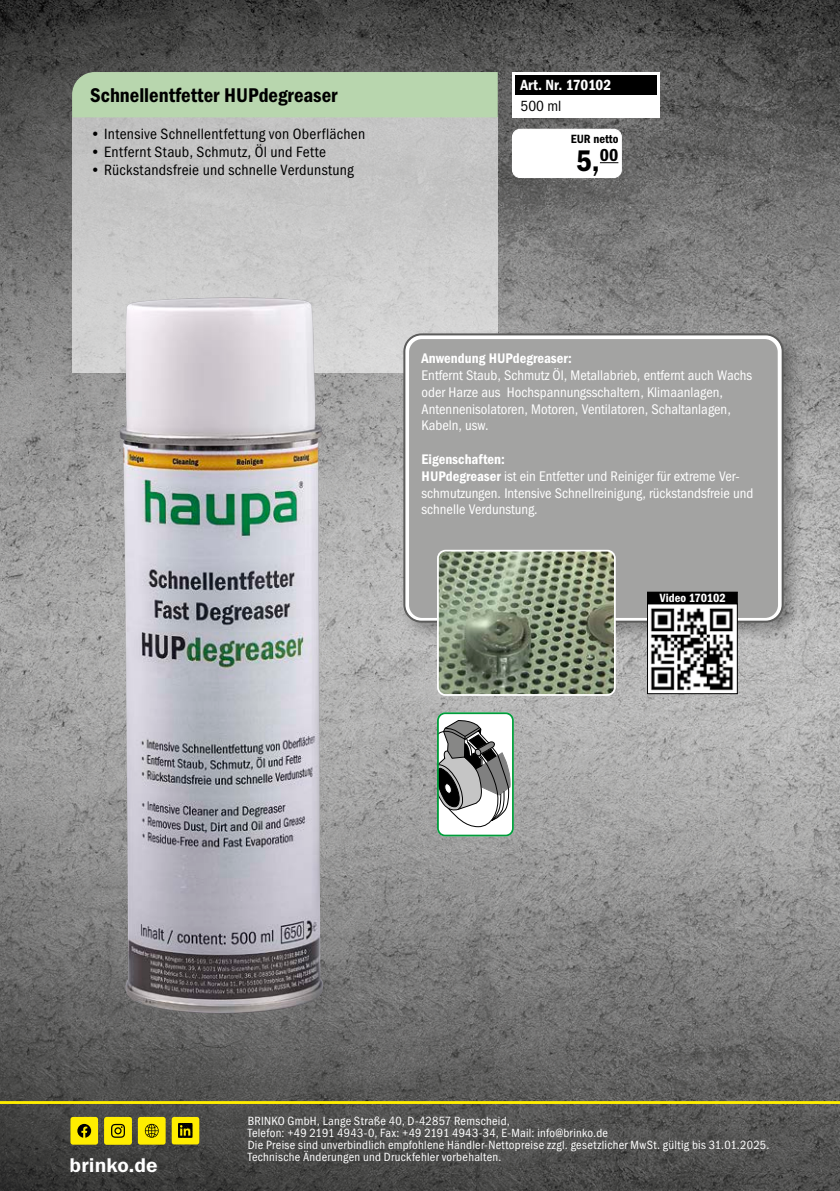
<style>
.page{position:relative;width:840px;height:1191px;background:#fff}
.page>*{position:absolute;margin:0;border:0;box-sizing:border-box;transform-origin:0 0}
.t1{font:30px "Franklin Gothic Demi Cond ITC";color:#000}
.t2{font:20px "Franklin Gothic Demi Cond ITC";color:#000}
.t3{font:20px "Franklin Gothic Demi ITC";letter-spacing:.005em;color:#fff}
.t4{font:15px "Franklin Gothic Book Cond ITC";letter-spacing:.02em;color:#000}
.t5{font:14.8px "Franklin Gothic Demi Cond ITC";color:#fff}
.t6{font:14.8px "Franklin Gothic Book Cond ITC";color:#000}
.t7{font:14px/16.8px "Franklin Gothic Book Cond ITC";color:#fff}
.t8{font:14px "Franklin Gothic Demi Cond ITC";color:#fff}
.t9{font:12px/12px "Franklin Gothic Book Cond ITC";letter-spacing:.025em;color:#fff}
.t10{font:12px "Franklin Gothic Demi Cond ITC";color:#fff}
.t11{font:12px "Franklin Gothic Demi Cond ITC";color:#000}
.s1{font-family:"Franklin Gothic Demi Cond ITC"}
</style>
<div class="page">
<img style="left:0;top:0;width:839px;height:1101px">
<svg style="left:0;top:1101px;width:839px;height:90px;background:#505046"></svg>
<div style="left:138px;top:1117px;width:27px;height:27px;background:#ffed00;border-radius:3px"></div>
<svg style="left:144px;top:1123px;width:15px;height:14px"></svg>
<div style="left:70px;top:1117px;width:28px;height:27px;background:#ffed00;border-radius:3px"></div>
<svg style="left:77px;top:1123px;width:14px;height:14px"></svg>
<div style="left:104px;top:1117px;width:28px;height:27px;background:#ffed00;border-radius:3px"></div>
<svg style="left:111px;top:1123px;width:14px;height:14px"></svg>
<div style="left:172px;top:1117px;width:27px;height:27px;background:#ffed00;border-radius:3px"></div>
<img style="left:178px;top:1123px;width:15px;height:14px">
<div style="left:72px;top:117px;width:425px;height:255px;background:linear-gradient(to bottom,#bfbfbf,#d6d6d6)"></div>
<div style="left:72px;top:72px;width:425px;height:45px;background:#b8d6ae"></div>
<div style="left:511px;top:72px;width:148px;height:45px;background:#fff"></div>
<div style="left:514px;top:75px;width:142px;height:20px;background:#000"></div>
<div style="left:399px;top:329px;width:404px;height:314px;background:#000;opacity:.3"></div>
<div style="left:404px;top:334px;width:378px;height:287px;background:#fff;border-radius:17px"></div>
<div style="left:403px;top:333px;width:380px;height:289px;border:2px solid #5c5c5b;border-radius:17px"></div>
<div style="left:409px;top:339px;width:368px;height:279px;background:#a3a3a2;border-radius:13px"></div>
<svg style="left:437px;top:712px;width:76px;height:124px"></svg>
<div style="left:437px;top:712px;width:76px;height:124px;border:2px solid #009c3a;border-radius:7px"></div>
<img style="left:119px;top:297px;width:206px;height:717px">
<img style="left:437px;top:550px;width:177px;height:145px">
<div style="left:437px;top:550px;width:178px;height:146px;border:2px solid #fff;border-radius:8px"></div>
<div style="left:647px;top:592px;width:90px;height:11px;background:#000"></div>
<div style="left:646px;top:591px;width:91px;height:13px;border:1px solid #000"></div>
<div style="left:646px;top:603px;width:91px;height:91px;border:1px solid #000"></div>
<img style="left:648px;top:605px;width:87px;height:87px">
<div style="left:512px;top:129px;width:109px;height:48px;background:#fff;border-radius:8px"></div>
<div style="left:511px;top:129px;width:110px;height:49px;border:1px solid #fff;border-radius:8px"></div>
<svg style="left:599px;top:162px;width:19px;height:1px"></svg>
<h2 class="t2" style="left:90px;top:83px;width:249px">Schnellentfetter HUPdegreaser</h2>
<p class="t4" style="left:90px;top:125px;width:276px">• Intensive Schnellentfettung von Oberflächen</p>
<p class="t4" style="left:90px;top:143px;width:237px">• Entfernt Staub, Schmutz, Öl und Fette</p>
<p class="t4" style="left:90px;top:161px;width:265px">• Rückstandsfreie und schnelle Verdunstung</p>
<p class="t5" style="left:520px;top:76px;width:92px">Art. Nr. 170102</p>
<p class="t6" style="left:520px;top:98px;width:42px">500 ml</p>
<p class="t11" style="left:570px;top:131px;width:49px">EUR netto</p>
<h1 class="t1" style="left:575px;top:143px;width:44px">5,<sup>00</sup></h1>
<p class="t8" style="left:421px;top:350px;width:151px">Anwendung HUPdegreaser:</p>
<p class="t7" style="left:421px;top:367px;width:332px">Entfernt Staub, Schmutz Öl, Metallabrieb, entfernt auch Wachs oder Harze aus Hochspannungsschaltern, Klimaanlagen, Antennenisolatoren, Motoren, Ventilatoren, Schaltanlagen, Kabeln, usw.</p>
<p class="t8" style="left:421px;top:451px;width:85px">Eigenschaften:</p>
<p class="t7" style="left:421px;top:468px;width:333px"><span class="s1">HUPdegreaser</span> ist ein Entfetter und Reiniger für extreme Ver&shy;schmutzungen. Intensive Schnellreinigung, rückstandsfreie und schnelle Verdunstung.</p>
<p class="t10" style="left:659px;top:591px;width:67px">Video 170102</p>
<h2 class="t3" style="left:69px;top:1153px;width:90px">brinko.de</h2>
<p class="t9" style="left:247px;top:1115px;width:523px">BRINKO GmbH, Lange Straße 40, D-42857 Remscheid,<br>Telefon: +49 2191 4943-0, Fax: +49 2191 4943-34, E-Mail: info@brinko.de<br>Die Preise sind unverbindlich empfohlene Händler-Nettopreise zzgl. gesetzlicher MwSt. gültig bis 31.01.2025.<br>Technische Änderungen und Druckfehler vorbehalten.</p>
</div>
